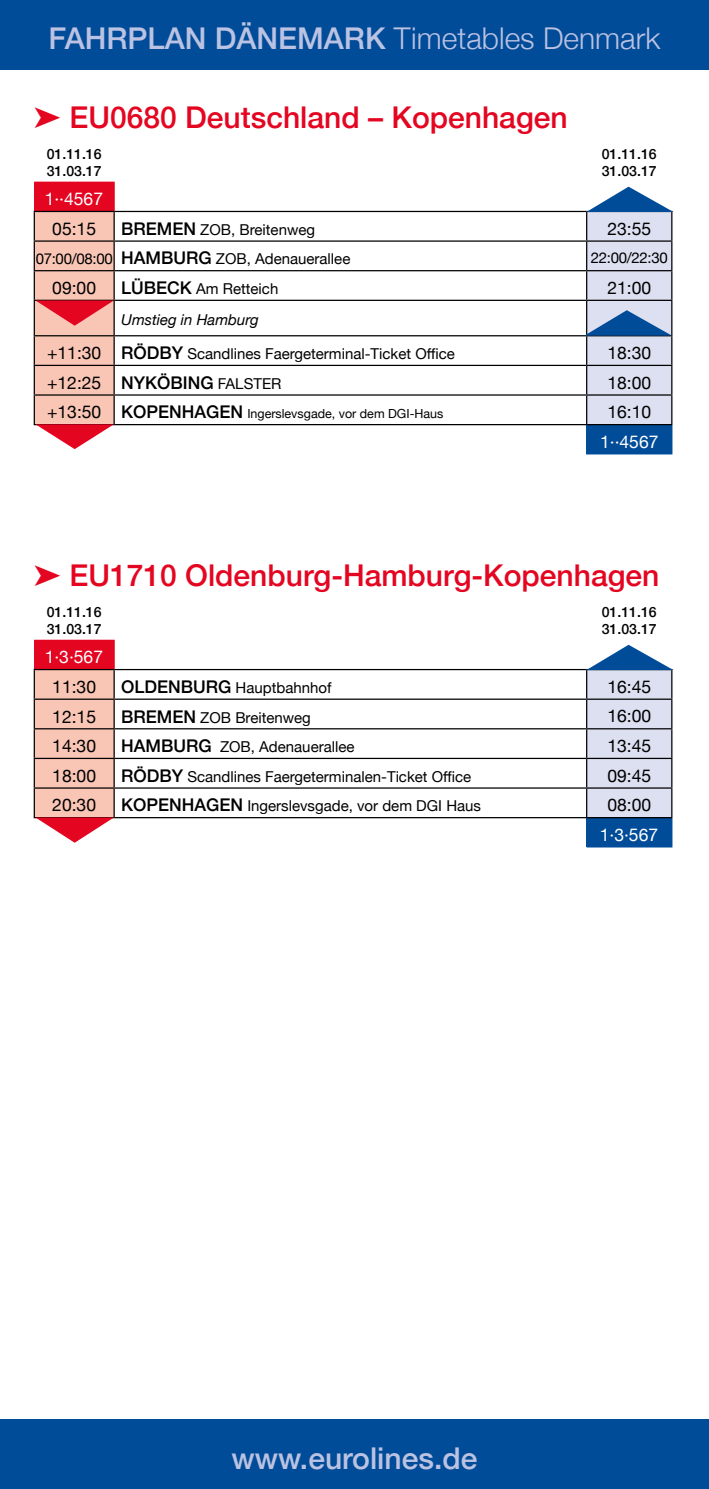
<style>
.page{position:relative;width:709px;height:1489px;background:#fff}
.page>*{position:absolute;margin:0;border:0;box-sizing:border-box;transform-origin:0 0}
.t1{font:500 30px "Helvetica Neue";color:#e40521}
.t2{font:300 30px "Helvetica Neue";color:#bbc2e2}
.t3{font:500 30px "Helvetica Neue";color:#bbc2e2}
.t4{font:17.5px "Helvetica Neue";color:#000}
.t5{font:17.5px "Helvetica Neue";color:#fff}
.t6{font:500 17.5px "Helvetica Neue";color:#000}
.t7{font:15px "Helvetica Neue";color:#000}
.t8{font:italic 15px "Helvetica Neue";color:#000}
.t9{font:500 14px/17px "Helvetica Neue";color:#000}
.t10{font:12.5px "Helvetica Neue";color:#000}
.s1{font-weight:500}
.s2{font-weight:500;font-size:17.5px}
.s3{font-size:17.5px}
.s4{font-weight:400}
.s5{font-weight:400;font-size:15px}
</style>
<div class="page">
<div style="left:0;top:0;width:709px;height:69px;background:#004c99"></div>
<div style="left:0;top:1419px;width:709px;height:69px;background:#004c99"></div>
<div style="left:34px;top:182px;width:80px;height:29px;background:#e40521"></div>
<hr style="left:586px;top:453px;width:86px;height:1px;background:#004c99">
<hr style="left:34px;top:182px;width:81px;height:1px;background:#e40521">
<hr style="left:113px;top:183px;width:2px;height:28px;background:#e40521">
<hr style="left:114px;top:211px;width:472px;height:1px;background:#000">
<hr style="left:114px;top:240px;width:472px;height:2px;background:#000">
<hr style="left:114px;top:270px;width:472px;height:1px;background:#000">
<hr style="left:114px;top:300px;width:472px;height:1px;background:#000">
<hr style="left:114px;top:335px;width:472px;height:1px;background:#000">
<hr style="left:114px;top:365px;width:472px;height:1px;background:#000">
<hr style="left:114px;top:394px;width:472px;height:1px;background:#000">
<hr style="left:114px;top:424px;width:472px;height:1px;background:#000">
<hr style="left:113px;top:212px;width:2px;height:28px;background:#000">
<hr style="left:113px;top:242px;width:2px;height:28px;background:#000">
<hr style="left:113px;top:271px;width:2px;height:29px;background:#000">
<hr style="left:113px;top:301px;width:2px;height:34px;background:#000">
<hr style="left:113px;top:336px;width:2px;height:29px;background:#000">
<hr style="left:113px;top:366px;width:2px;height:28px;background:#000">
<hr style="left:113px;top:395px;width:2px;height:29px;background:#000">
<svg style="left:34px;top:211px;width:80px;height:238px;background:#e4a59c"></svg>
<svg style="left:584px;top:187px;width:89px;height:266px;background:#a8b9d4"></svg>
<div style="left:34px;top:640px;width:80px;height:29px;background:#e40521"></div>
<hr style="left:586px;top:846px;width:86px;height:1px;background:#004c99">
<hr style="left:34px;top:639px;width:81px;height:2px;background:#e40521">
<hr style="left:113px;top:641px;width:2px;height:28px;background:#e40521">
<hr style="left:114px;top:669px;width:472px;height:1px;background:#000">
<hr style="left:114px;top:698px;width:472px;height:1px;background:#000">
<hr style="left:114px;top:728px;width:472px;height:1px;background:#000">
<hr style="left:114px;top:757px;width:472px;height:2px;background:#000">
<hr style="left:114px;top:787px;width:472px;height:1px;background:#000">
<hr style="left:114px;top:817px;width:472px;height:1px;background:#000">
<hr style="left:113px;top:670px;width:2px;height:28px;background:#000">
<hr style="left:113px;top:699px;width:2px;height:29px;background:#000">
<hr style="left:113px;top:729px;width:2px;height:28px;background:#000">
<hr style="left:113px;top:759px;width:2px;height:28px;background:#000">
<hr style="left:113px;top:788px;width:2px;height:29px;background:#000">
<svg style="left:34px;top:669px;width:80px;height:173px;background:#eab0a5"></svg>
<svg style="left:586px;top:644px;width:87px;height:202px;background:#a7b9d3"></svg>
<h1 class="t2" style="left:49px;top:14px;width:613px"><span class="s1">FAHRPLAN DÄNEMARK</span> Timetables Denmark</h1>
<h1 class="t1" style="left:34px;top:93px;width:535px">➤ EU0680 Deutschland – Kopenhagen</h1>
<p class="t9" style="left:47px;top:144px;width:56px">01.11.16<br>31.03.17</p>
<p class="t9" style="left:602px;top:144px;width:56px">01.11.16<br>31.03.17</p>
<p class="t5" style="left:45px;top:186px;width:60px">1··4567</p>
<p class="t4" style="left:52px;top:216px;width:45px">05:15</p>
<p class="t7" style="left:121px;top:219px;width:195px"><span class="s2">BREMEN</span> ZOB, Breitenweg</p>
<p class="t4" style="left:607px;top:216px;width:45px">23:55</p>
<p class="t7" style="left:36px;top:248px;width:316px">07:00/08:00 <span class="s2">HAMBURG</span> ZOB, Adenauerallee</p>
<p class="t7" style="left:590px;top:247px;width:79px">22:00/22:30</p>
<p class="t4" style="left:52px;top:275px;width:45px">09:00</p>
<p class="t7" style="left:121px;top:278px;width:159px"><span class="s2">LÜBECK</span> Am Retteich</p>
<p class="t4" style="left:607px;top:275px;width:45px">21:00</p>
<p class="t8" style="left:121px;top:309px;width:139px">Umstieg in Hamburg</p>
<p class="t7" style="left:47px;top:343px;width:409px"><span class="s3">+11:30</span> <span class="s2">RÖDBY</span> Scandlines Faergeterminal-Ticket Office</p>
<p class="t4" style="left:607px;top:340px;width:45px">18:30</p>
<p class="t6" style="left:47px;top:368px;width:236px"><span class="s4">+12:25</span> NYKÖBING <span class="s5">FALSTER</span></p>
<p class="t4" style="left:607px;top:369px;width:45px">18:00</p>
<p class="t10" style="left:47px;top:405px;width:398px"><span class="s3">+13:50</span> <span class="s2">KOPENHAGEN</span> Ingerslevsgade, vor dem DGI-Haus</p>
<p class="t4" style="left:607px;top:399px;width:45px">16:10</p>
<p class="t5" style="left:600px;top:428px;width:60px">1··4567</p>
<h1 class="t1" style="left:34px;top:551px;width:627px">➤ EU1710 Oldenburg-Hamburg-Kopenhagen</h1>
<p class="t9" style="left:47px;top:602px;width:56px">01.11.16<br>31.03.17</p>
<p class="t9" style="left:602px;top:602px;width:56px">01.11.16<br>31.03.17</p>
<p class="t5" style="left:45px;top:644px;width:60px">1·3·567</p>
<p class="t4" style="left:52px;top:674px;width:45px">11:30</p>
<p class="t7" style="left:121px;top:676px;width:212px"><span class="s2">OLDENBURG</span> Hauptbahnhof</p>
<p class="t4" style="left:607px;top:673px;width:45px">16:45</p>
<p class="t4" style="left:52px;top:703px;width:45px">12:15</p>
<p class="t7" style="left:121px;top:706px;width:191px"><span class="s2">BREMEN</span> ZOB Breitenweg</p>
<p class="t4" style="left:607px;top:703px;width:45px">16:00</p>
<p class="t4" style="left:52px;top:733px;width:45px">14:30</p>
<p class="t7" style="left:121px;top:736px;width:235px"><span class="s2">HAMBURG</span> ZOB, Adenauerallee</p>
<p class="t4" style="left:607px;top:733px;width:45px">13:45</p>
<p class="t4" style="left:52px;top:763px;width:45px">18:00</p>
<p class="t7" style="left:121px;top:765px;width:351px"><span class="s2">RÖDBY</span> Scandlines Faergeterminalen-Ticket Office</p>
<p class="t4" style="left:607px;top:762px;width:45px">09:45</p>
<p class="t4" style="left:52px;top:792px;width:45px">20:30</p>
<p class="t7" style="left:121px;top:795px;width:361px"><span class="s2">KOPENHAGEN</span> Ingerslevsgade, vor dem DGI Haus</p>
<p class="t4" style="left:607px;top:792px;width:45px">08:00</p>
<p class="t5" style="left:599px;top:821px;width:60px">1·3·567</p>
<h1 class="t3" style="left:231px;top:1433px;width:247px">www.eurolines.de</h1>
</div>
